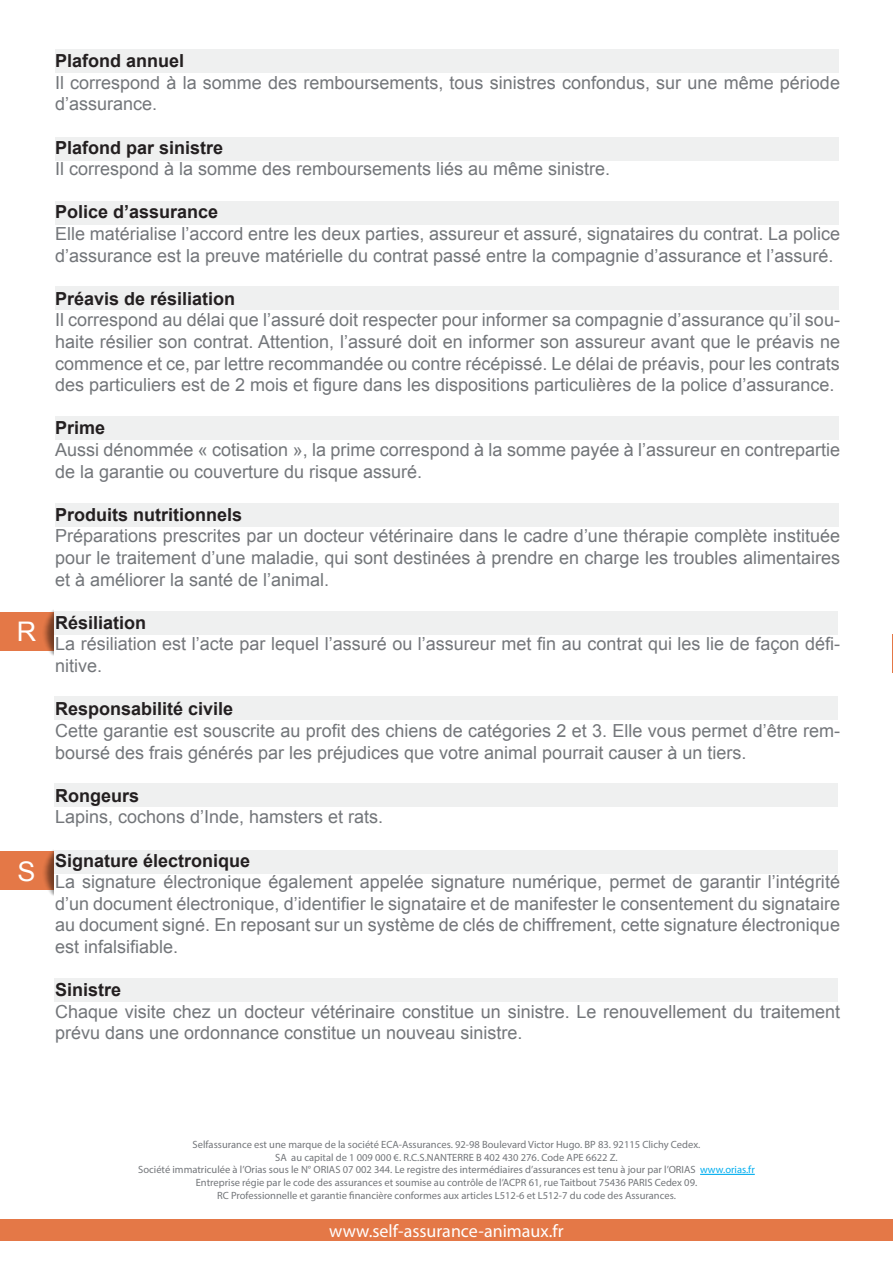
<style>
.page{position:relative;width:893px;height:1263px;background:#fff}
.page>*{position:absolute;margin:0;border:0;box-sizing:border-box;transform-origin:0 0}
.t1{font:27px "Arial";color:#fff}
.t2{font:18px/21.6px "Arial";color:#73767a}
.t3{font:700 18px "Arial";color:#231f20}
.t4{font:18px "Myriad Pro";color:#fff}
.t5{font:10.5px/12.6px "Myriad Pro";color:#73767a;text-align:center}
.s1{color:#00aeef}
</style>
<div class="page">
<hr style="left:700px;top:1174px;width:55px;height:1px;background:#00aeef">
<div style="left:0;top:1219px;width:893px;height:22px;background:#e47847"></div>
<div style="left:55px;top:49px;width:783px;height:23px;background:#eff0f0"></div>
<div style="left:55px;top:137px;width:783px;height:24px;background:#eff0f0"></div>
<div style="left:55px;top:201px;width:783px;height:23px;background:#eff0f0"></div>
<div style="left:55px;top:286px;width:783px;height:23px;background:#eff0f0"></div>
<div style="left:55px;top:417px;width:783px;height:23px;background:#eff0f0"></div>
<div style="left:55px;top:503px;width:783px;height:24px;background:#eff0f0"></div>
<div style="left:54px;top:611px;width:783px;height:23px;background:#eff0f0"></div>
<div style="left:54px;top:696px;width:783px;height:24px;background:#eff0f0"></div>
<div style="left:54px;top:783px;width:783px;height:23px;background:#eff0f0"></div>
<div style="left:54px;top:850px;width:783px;height:23px;background:#eff0f0"></div>
<div style="left:54px;top:979px;width:783px;height:23px;background:#eff0f0"></div>
<div style="left:0;top:612px;width:54px;height:38px;background:#e47847"></div>
<div style="left:0;top:851px;width:54px;height:39px;background:#e47847"></div>
<img style="left:38px;top:610px;width:16px;height:46px">
<img style="left:43px;top:850px;width:11px;height:46px">
<hr style="left:892px;top:438px;width:1px;height:39px;background:#e47847">
<hr style="left:892px;top:634px;width:1px;height:39px;background:#e47847">
<p class="t1" style="left:17px;top:614px;width:21px">R</p>
<p class="t1" style="left:18px;top:853px;width:20px">S</p>
<p class="t3" style="left:55px;top:49px;width:131px">Plafond annuel</p>
<p class="t2" style="left:55px;top:72px;width:786px">Il correspond à la somme des remboursements, tous sinistres confondus, sur une même période d’assurance.</p>
<p class="t3" style="left:55px;top:135px;width:170px">Plafond par sinistre</p>
<p class="t2" style="left:55px;top:158px;width:557px">Il correspond à la somme des remboursements liés au même sinistre.</p>
<p class="t3" style="left:55px;top:200px;width:165px">Police d’assurance</p>
<p class="t2" style="left:55px;top:223px;width:786px">Elle matérialise l’accord entre les deux parties, assureur et assuré, signataires du contrat. La police d’assurance est la preuve matérielle du contrat passé entre la compagnie d’assurance et l’assuré.</p>
<p class="t3" style="left:55px;top:286px;width:182px">Préavis de résiliation</p>
<p class="t2" style="left:55px;top:309px;width:786px;text-align:justify">Il correspond au délai que l’assuré doit respecter pour informer sa compagnie d’assurance qu’il sou&shy;haite résilier son contrat. Attention, l’assuré doit en informer son assureur avant que le préavis ne commence et ce, par lettre recommandée ou contre récépissé. Le délai de préavis, pour les contrats des particuliers est de 2 mois et figure dans les dispositions particulières de la police d’assurance.</p>
<p class="t3" style="left:55px;top:416px;width:52px">Prime</p>
<p class="t2" style="left:55px;top:439px;width:786px">Aussi dénommée « cotisation », la prime correspond à la somme payée à l’assureur en contrepartie de la garantie ou couverture du risque assuré.</p>
<p class="t3" style="left:55px;top:502px;width:189px">Produits nutritionnels</p>
<p class="t2" style="left:55px;top:525px;width:786px;text-align:justify">Préparations prescrites par un docteur vétérinaire dans le cadre d’une thérapie complète instituée pour le traitement d’une maladie, qui sont destinées à prendre en charge les troubles alimentaires et à améliorer la santé de l’animal.</p>
<p class="t3" style="left:55px;top:610px;width:93px">Résiliation</p>
<p class="t2" style="left:55px;top:633px;width:786px">La résiliation est l’acte par lequel l’assuré ou l’assureur met fin au contrat qui les lie de façon défi&shy;nitive.</p>
<p class="t3" style="left:55px;top:697px;width:180px">Responsabilité civile</p>
<p class="t2" style="left:55px;top:720px;width:786px">Cette garantie est souscrite au profit des chiens de catégories 2 et 3. Elle vous permet d’être rem&shy;boursé des frais générés par les préjudices que votre animal pourrait causer à un tiers.</p>
<p class="t3" style="left:55px;top:783px;width:86px">Rongeurs</p>
<p class="t2" style="left:55px;top:806px;width:330px">Lapins, cochons d’Inde, hamsters et rats.</p>
<p class="t3" style="left:55px;top:848px;width:197px">Signature électronique</p>
<p class="t2" style="left:55px;top:871px;width:786px;text-align:justify">La signature électronique également appelée signature numérique, permet de garantir l’intégrité d’un document électronique, d’identifier le signataire et de manifester le consentement du signataire au document signé. En reposant sur un système de clés de chiffrement, cette signature électronique est infalsifiable.</p>
<p class="t3" style="left:55px;top:978px;width:68px">Sinistre</p>
<p class="t2" style="left:55px;top:1001px;width:786px">Chaque visite chez un docteur vétérinaire constitue un sinistre. Le renouvellement du traitement prévu dans une ordonnance constitue un nouveau sinistre.</p>
<p class="t5" style="left:138px;top:1138px;width:618px">Selfassurance est une marque de la société ECA-Assurances. 92-98 Boulevard Victor Hugo. BP 83. 92115 Clichy Cedex.<br>SA au capital de 1 009 000 €. R.C.S.NANTERRE B 402 430 276. Code APE 6622 Z.<br>Société immatriculée à l’Orias sous le N° ORIAS 07 002 344. Le registre des intermédiaires d’assurances est tenu à jour par l’ORIAS <span class="s1">www.orias.fr </span>Entreprise régie par le code des assurances et soumise au contrôle de l’ACPR 61, rue Taitbout 75436 PARIS Cedex 09.<br>RC Professionnelle et garantie financière conformes aux articles L512-6 et L512-7 du code des Assurances.</p>
<p class="t4" style="left:329px;top:1220px;width:236px">www.self-assurance-animaux.fr</p>
</div>
